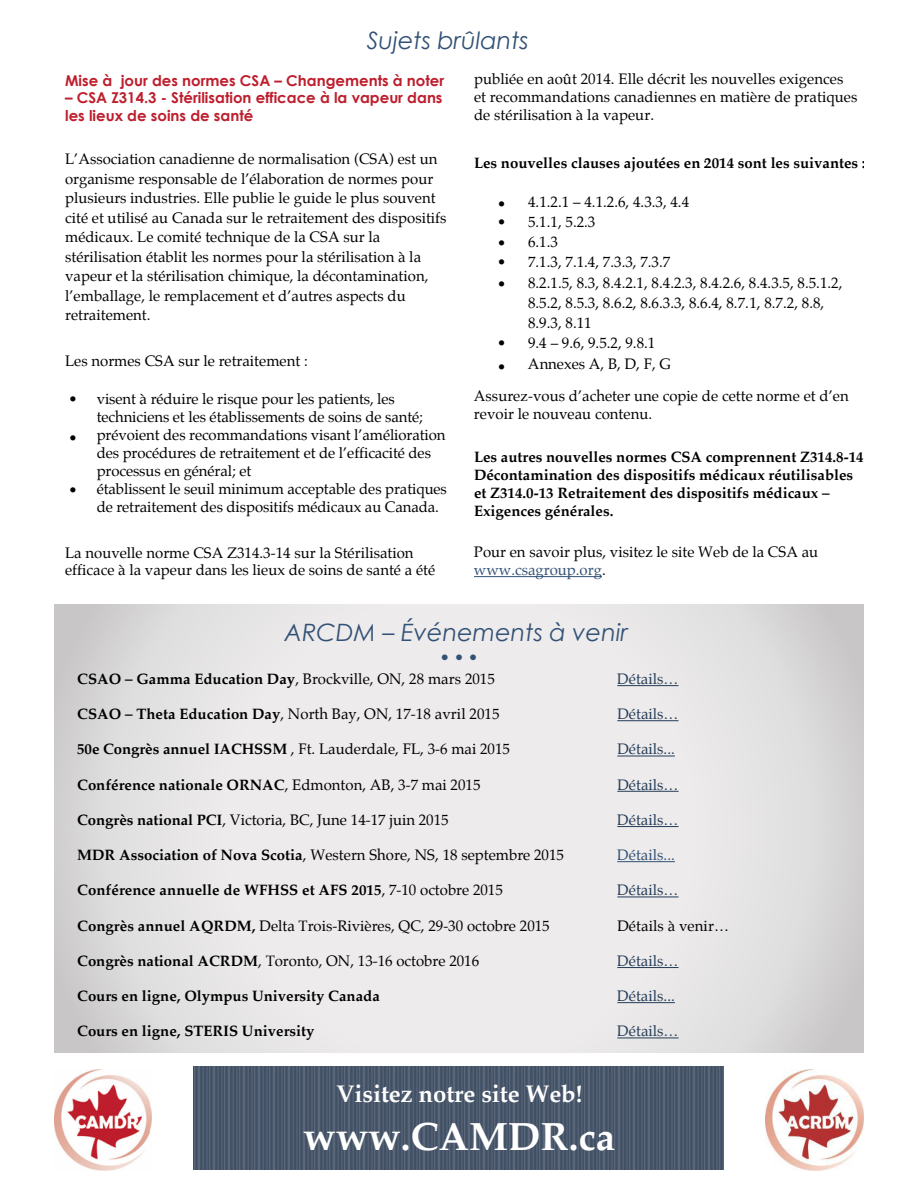
<style>
.page{position:relative;width:918px;height:1188px;background:#fff}
.page>*{position:absolute;margin:0;border:0;box-sizing:border-box;transform-origin:0 0}
.t1{font:700 39px "Palatino";color:#fff}
.t2{font:italic 24px "Century Gothic";color:#325176}
.t3{font:700 24px "Palatino";letter-spacing:-.005em;color:#fff}
.t4{font:16.5px "Palatino";color:#325176}
.t5{font:15px/18px "Palatino";color:#000}
.t6{font:700 15px/18px "Palatino";color:#000}
.t7{font:700 15px/18px "Century Gothic";color:#be1e2d}
.t8{font:15px "Palatino";color:#253c58}
.t9{font:15px "Palatino";color:#325176}
.s1{color:#325176}
.s2{font-weight:700}
.s3{font-weight:400}
</style>
<div class="page">
<svg style="left:194px;top:1066px;width:529px;height:104px;background:#4a586c"></svg>
<svg style="left:54px;top:604px;width:810px;height:449px;background:#e5e4e4"></svg>
<hr style="left:617px;top:685px;width:62px;height:1px;background:#253c58">
<hr style="left:617px;top:720px;width:62px;height:1px;background:#253c58">
<hr style="left:617px;top:756px;width:58px;height:1px;background:#253c58">
<hr style="left:617px;top:791px;width:62px;height:1px;background:#253c58">
<hr style="left:617px;top:826px;width:62px;height:1px;background:#253c58">
<hr style="left:617px;top:861px;width:58px;height:1px;background:#325176">
<hr style="left:617px;top:897px;width:62px;height:1px;background:#253c58">
<hr style="left:617px;top:967px;width:62px;height:1px;background:#253c58">
<hr style="left:617px;top:1002px;width:58px;height:1px;background:#253c58">
<hr style="left:617px;top:1037px;width:62px;height:1px;background:#253c58">
<img style="left:54px;top:1070px;width:98px;height:101px">
<hr style="left:474px;top:576px;width:128px;height:1px;background:#325176">
<img style="left:765px;top:1070px;width:99px;height:101px">
<h2 class="t2" style="left:367px;top:26px;width:164px">Sujets brûlants</h2>
<p class="t7" style="left:65px;top:71px;width:381px">Mise à jour des normes CSA – Changements à noter</p>
<p class="t7" style="left:65px;top:89px;width:379px">– CSA Z314.3 - Stérilisation efficace à la vapeur dans les lieux de soins de santé</p>
<p class="t5" style="left:65px;top:149px;width:383px;line-height:19.5px">L’Association canadienne de normalisation (CSA) est un organisme responsable de l’élaboration de normes pour plusieurs industries. Elle publie le guide le plus souvent cité et utilisé au Canada sur le retraitement des dispositifs médicaux. Le comité technique de la CSA sur la stérilisation établit les normes pour la stérilisation à la vapeur et la stérilisation chimique, la décontamination, l’emballage, le remplacement et d’autres aspects du retraitement.</p>
<p class="t5" style="left:65px;top:351px;width:244px">Les normes CSA sur le retraitement :</p>
<p class="t5" style="left:97px;top:390px;width:352px;text-indent:-28px">• visent à réduire le risque pour les patients, les techniciens et les établissements de soins de santé; prévoient des recommandations visant l’amélioration des procédures de retraitement et de l’efficacité des processus en général; et<br>établissent le seuil minimum acceptable des pratiques de retraitement des dispositifs médicaux au Canada.</p>
<p class="t5" style="left:65px;top:543px;width:372px">La nouvelle norme CSA Z314.3-14 sur la Stérilisation efficace à la vapeur dans les lieux de soins de santé a été</p>
<p class="t5" style="left:69px;top:429px;width:11px">•</p>
<p class="t5" style="left:69px;top:481px;width:11px">•</p>
<p class="t5" style="left:474px;top:70px;width:385px">publiée en août 2014. Elle décrit les nouvelles exigences et recommandations canadiennes en matière de pratiques de stérilisation à la vapeur.</p>
<p class="t6" style="left:474px;top:154px;width:393px">Les nouvelles clauses ajoutées en 2014 sont les suivantes :</p>
<p class="t5" style="left:703px;top:154px;width:5px">:</p>
<p class="t5" style="left:528px;top:192px;width:316px;line-height:20.2px">4.1.2.1 – 4.1.2.6, 4.3.3, 4.4<br>5.1.1, 5.2.3<br>6.1.3<br>7.1.3, 7.1.4, 7.3.3, 7.3.7<br>8.2.1.5, 8.3, 8.4.2.1, 8.4.2.3, 8.4.2.6, 8.4.3.5, 8.5.1.2,<br>8.5.2, 8.5.3, 8.6.2, 8.6.3.3, 8.6.4, 8.7.1, 8.7.2, 8.8,<br>8.9.3, 8.11<br>9.4 – 9.6, 9.5.2, 9.8.1<br>Annexes A, B, D, F, G</p>
<p class="t5" style="left:474px;top:387px;width:376px">Assurez-vous d’acheter une copie de cette norme et d’en revoir le nouveau contenu.</p>
<p class="t6" style="left:474px;top:448px;width:391px">Les autres nouvelles normes CSA comprennent Z314.8-14<br>Décontamination des dispositifs médicaux réutilisables et Z314.0-13 Retraitement des dispositifs médicaux – Exigences générales.</p>
<p class="t5" style="left:474px;top:543px;width:346px">Pour en savoir plus, visitez le site Web de la CSA au <span class="s1">www.csagroup.org</span>.</p>
<p class="t5" style="left:497px;top:195px;width:11px">• •</p>
<p class="t5" style="left:497px;top:233px;width:11px;line-height:19.5px">• •</p>
<p class="t5" style="left:497px;top:274px;width:11px">•</p>
<p class="t5" style="left:497px;top:331px;width:11px;line-height:24px">• •</p>
<h2 class="t2" style="left:284px;top:618px;width:345px">ARCDM – Événements à venir</h2>
<p class="t4" style="left:440px;top:644px;width:40px">•••</p>
<p class="t5" style="left:77px;top:670px;width:419px"><span class="s2">CSAO – Gamma Education Day</span>, Brockville, ON, 28 mars 2015</p>
<p class="t8" style="left:617px;top:667px;width:63px">Détails…</p>
<p class="t5" style="left:77px;top:705px;width:424px"><span class="s2">CSAO – Theta Education Day</span>, North Bay, ON, 17-18 avril 2015</p>
<p class="t8" style="left:617px;top:702px;width:63px">Détails…</p>
<p class="t5" style="left:77px;top:740px;width:434px"><span class="s2">50e Congrès annuel IACHSSM</span> , Ft. Lauderdale, FL, 3-6 mai 2015</p>
<p class="t8" style="left:617px;top:737px;width:59px">Détails...</p>
<p class="t6" style="left:77px;top:775px;width:405px">Conférence nationale ORNAC<span class="s3">, Edmonton, AB, 3-7 mai 2015</span></p>
<p class="t8" style="left:617px;top:772px;width:63px">Détails…</p>
<p class="t5" style="left:77px;top:811px;width:373px"><span class="s2">Congrès national PCI</span>, Victoria, BC, June 14-17 juin 2015</p>
<p class="t8" style="left:617px;top:807px;width:63px">Détails…</p>
<p class="t5" style="left:77px;top:846px;width:488px"><span class="s2">MDR Association of Nova Scotia</span>, Western Shore, NS, 18 septembre 2015</p>
<p class="t9" style="left:617px;top:843px;width:59px">Détails...</p>
<p class="t6" style="left:77px;top:881px;width:427px">Conférence annuelle de WFHSS et AFS 2015<span class="s3">, 7-10 octobre 2015</span></p>
<p class="t8" style="left:617px;top:878px;width:63px">Détails…</p>
<p class="t5" style="left:77px;top:917px;width:474px"><span class="s2">Congrès annuel AQRDM,</span> Delta Trois-Rivières, QC, 29-30 octobre 2015</p>
<p class="t5" style="left:617px;top:917px;width:113px">Détails à venir…</p>
<p class="t5" style="left:77px;top:952px;width:403px"><span class="s2">Congrès national ACRDM</span>, Toronto, ON, 13-16 octobre 2016</p>
<p class="t8" style="left:617px;top:948px;width:63px">Détails…</p>
<p class="t6" style="left:77px;top:987px;width:304px">Cours en ligne, Olympus University Canada</p>
<p class="t8" style="left:617px;top:984px;width:59px">Détails...</p>
<p class="t6" style="left:77px;top:1022px;width:239px">Cours en ligne, STERIS University</p>
<p class="t8" style="left:617px;top:1019px;width:63px">Détails…</p>
<h2 class="t3" style="left:336px;top:1073px;width:248px">Visitez notre site Web!</h2>
<h1 class="t1" style="left:303px;top:1104px;width:314px">www.CAMDR.ca</h1>
</div>
